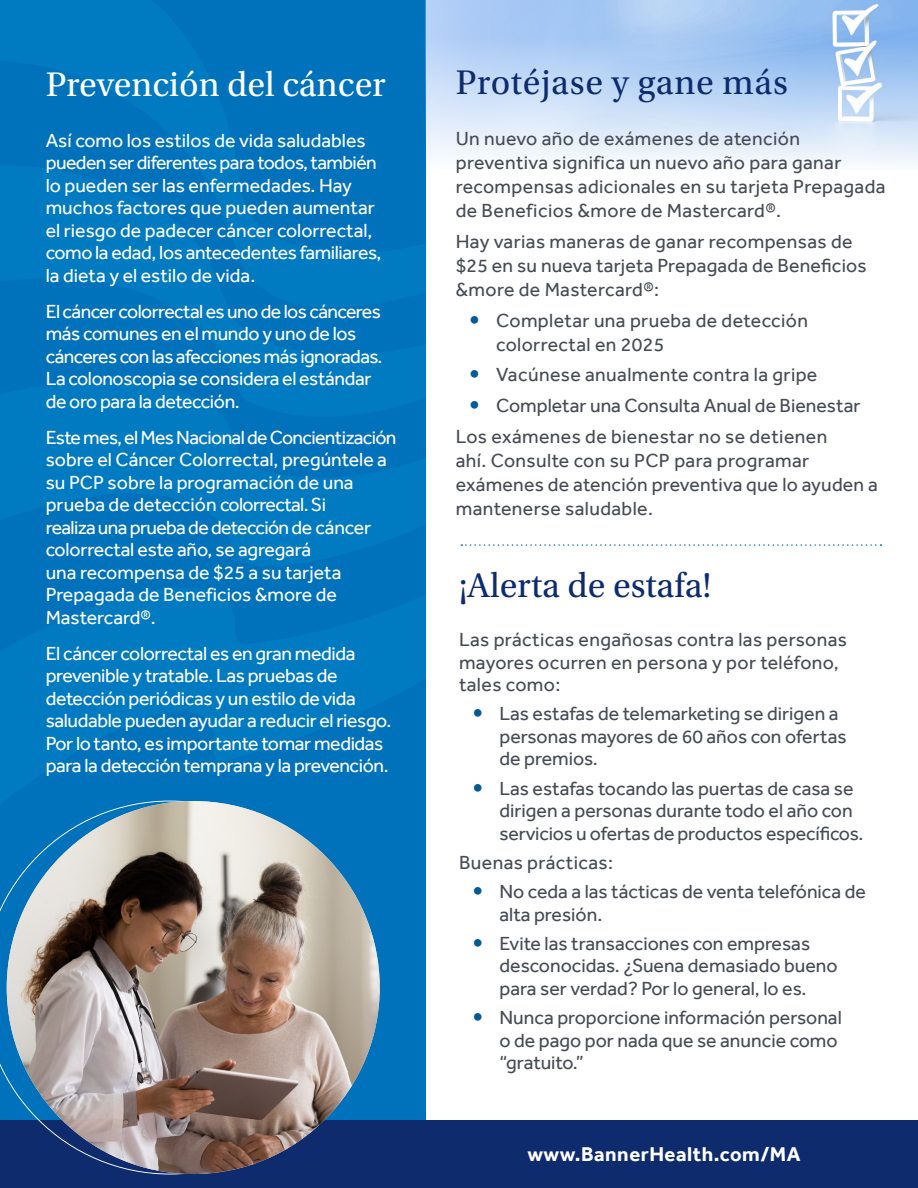
<style>
.page{position:relative;width:918px;height:1188px;background:#fff}
.page>*{position:absolute;margin:0;border:0;box-sizing:border-box;transform-origin:0 0}
.t1{font:36px "Utopia Std";letter-spacing:.005em;color:#0d2b6d}
.t2{font:36px "Utopia Std";color:#fff}
.t3{font:700 20.4px "Effra";letter-spacing:.025em;color:#fff}
.t4{font:19.5px/22.5px "Effra";letter-spacing:-.02em;color:#fff}
.t5{font:19.5px/22.5px "Effra";color:#464b54}
.t6{font:19.5px/24px "Effra";letter-spacing:.02em;color:#464b54}
.t7{font:19.5px/22.5px "Effra";color:#fff}
.s1{color:#474c56}
</style>
<div class="page">
<div style="left:0;top:0;width:426px;height:1135px;background:#0072bc"></div>
<hr style="left:917px;top:1023px;width:1px;height:165px;background:#cce3f1">
<div style="left:0;top:1120px;width:918px;height:68px;background:#0d2b6d"></div>
<svg style="left:0;top:801px;width:357px;height:373px"></svg>
<img style="left:7px;top:801px;width:373px;height:373px;border-radius:186px">
<img style="left:426px;top:0;width:492px;height:163px">
<svg style="left:461px;top:544px;width:421px;height:2px"></svg>
<h2 class="t2" style="left:46px;top:65px;width:341px">Prevención del cáncer</h2>
<p class="t7" style="left:46px;top:129px;width:337px">Así como los estilos de vida saludables pueden ser diferentes para todos, también lo pueden ser las enfermedades. Hay muchos factores que pueden aumentar el riesgo de padecer cáncer colorrectal, como la edad, los antecedentes familiares, la dieta y el estilo de vida.</p>
<p class="t4" style="left:46px;top:300px;width:338px">El cáncer colorrectal es uno de los cánceres más comunes en el mundo y uno de los cánceres con las afecciones más ignoradas.<br>La colonoscopia se considera el estándar de oro para la detección.</p>
<p class="t4" style="left:46px;top:426px;width:352px">Este mes, el Mes Nacional de Concientización sobre el Cáncer Colorrectal, pregúntele a su PCP sobre la programación de una prueba de detección colorrectal. Si<br>realiza una prueba de detección de cáncer colorrectal este año, se agregará<br>una recompensa de $25 a su tarjeta Prepagada de Beneficios &amp;more de Mastercard®.</p>
<p class="t4" style="left:46px;top:642px;width:347px">El cáncer colorrectal es en gran medida prevenible y tratable. Las pruebas de detección periódicas y un estilo de vida saludable pueden ayudar a reducir el riesgo.<br>Por lo tanto, es importante tomar medidas para la detección temprana y la prevención.</p>
<h2 class="t1" style="left:456px;top:63px;width:334px">Protéjase y gane más</h2>
<p class="t6" style="left:456px;top:127px;width:431px">Un nuevo año de exámenes de atención preventiva significa un nuevo año para ganar recompensas adicionales en su tarjeta Prepagada de Beneficios &amp;more de Mastercard®.</p>
<p class="t5" style="left:456px;top:229px;width:413px;line-height:24px">Hay varias maneras de ganar recompensas de $25 en su nueva tarjeta Prepagada de Beneficios &amp;more de Mastercard®:</p>
<p class="t6" style="left:496px;top:308px;width:313px">Completar una prueba de detección colorrectal en 2025</p>
<p class="t6" style="left:496px;top:363px;width:323px">Vacúnese anualmente contra la gripe</p>
<p class="t5" style="left:496px;top:394px;width:366px">Completar una Consulta Anual de Bienestar</p>
<p class="t6" style="left:456px;top:424px;width:424px">Los exámenes de bienestar no se detienen<br>ahí. Consulte con su PCP para programar exámenes de atención preventiva que lo ayuden a mantenerse saludable.</p>
<h2 class="t1" style="left:459px;top:566px;width:254px">¡Alerta de estafa!</h2>
<p class="t6" style="left:459px;top:628px;width:390px;line-height:22.5px">Las prácticas engañosas contra las personas mayores ocurren en persona y por teléfono, tales como:</p>
<p class="t5" style="left:500px;top:702px;width:349px">Las estaf<span class="s1">as de t</span>elemark<span class="s1">eting se dirigen a </span>personas mayores de 60 años con ofertas de premios.</p>
<p class="t5" style="left:500px;top:777px;width:365px">Las estafas tocando las puertas de casa se dirigen a personas durante todo el año con servicios u ofertas de productos específicos.</p>
<p class="t6" style="left:459px;top:850px;width:156px">Buenas prácticas:</p>
<p class="t5" style="left:500px;top:880px;width:368px">No ceda a las tácticas de venta telefónica de alta presión.</p>
<p class="t5" style="left:500px;top:932px;width:340px">Evite las transacciones con empresas desconocidas. ¿Suena demasiado bueno para ser verdad? Por lo general, lo es.</p>
<p class="t5" style="left:500px;top:1006px;width:344px">Nunca proporcione información personal o de pago por nada que se anuncie como “gratuito.”</p>
<p class="t3" style="left:527px;top:1142px;width:275px">www.BannerHealth.com/MA</p>
</div>
